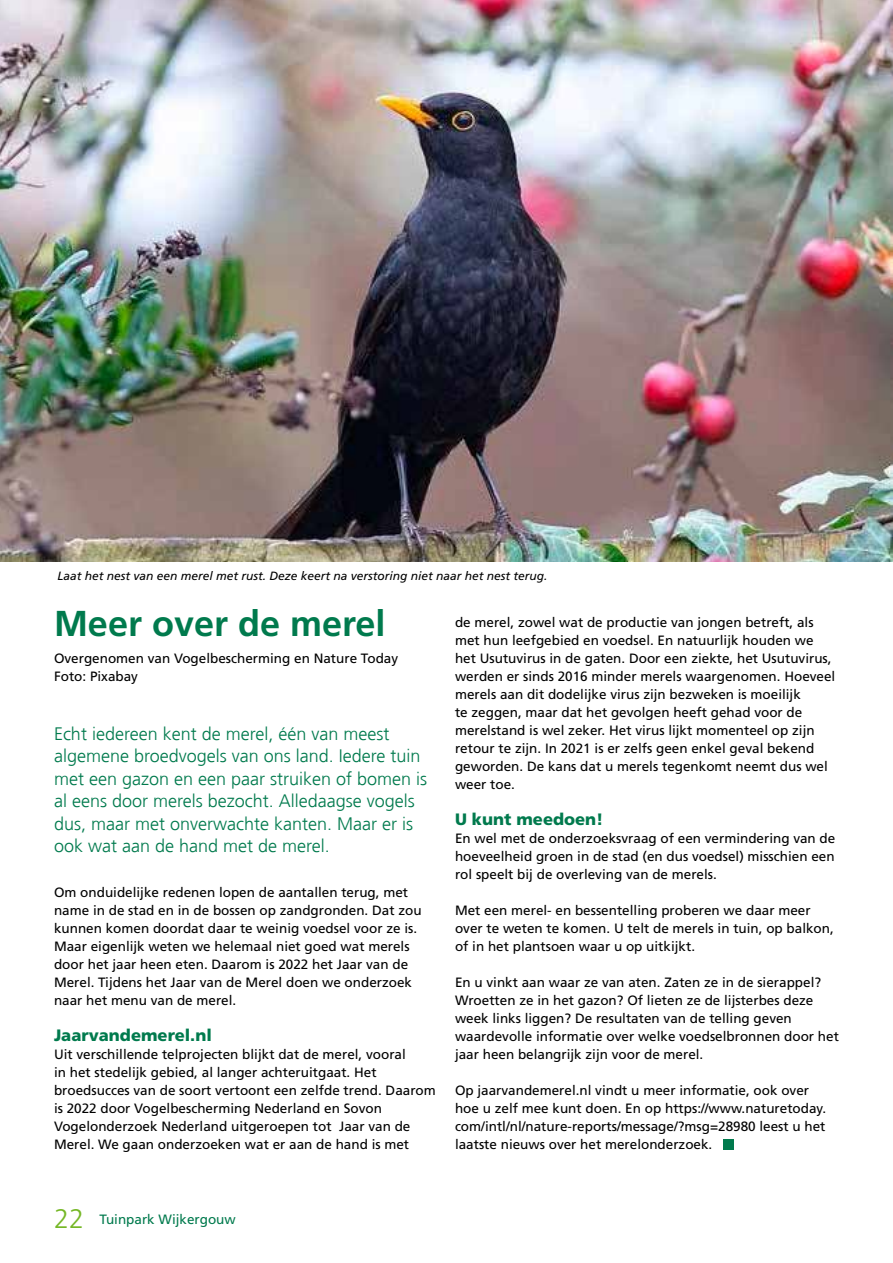
<style>
.page{position:relative;width:893px;height:1263px;background:#fff}
.page>*{position:absolute;margin:0;border:0;box-sizing:border-box;transform-origin:0 0}
.t1{font:700 36px "Frutiger";color:#007a4d}
.t2{font:300 18px/22.5px "Frutiger";color:#007a4d}
.t3{font:900 16.5px "Frutiger";color:#007a4d}
.t4{font:13.5px/18px "Frutiger";color:#000}
.t5{font:13.5px "Frutiger";color:#007a4d}
.t6{font:italic 12px "Frutiger";color:#000}
.s1{font-weight:300;font-size:27px;color:#75b726}
</style>
<div class="page">
<div style="left:723px;top:1139px;width:10px;height:10px;background:#007a4d"></div>
<img style="left:0;top:0;width:893px;height:562px">
<p class="t6" style="left:57px;top:568px;width:492px">Laat het nest van een merel met rust. Deze keert na verstoring niet naar het nest terug.</p>
<h1 class="t1" style="left:54px;top:602px;width:333px">Meer over de merel</h1>
<p class="t4" style="left:54px;top:649px;width:346px">Overgenomen van Vogelbescherming en Nature Today<br>Foto: Pixabay</p>
<p class="t2" style="left:54px;top:722px;width:375px">Echt iedereen kent de merel, één van meest algemene broedvogels van ons land. Iedere tuin met een gazon en een paar struiken of bomen is al eens door merels bezocht. Alledaagse vogels dus, maar met onverwachte kanten. Maar er is ook wat aan de hand met de merel.</p>
<p class="t4" style="left:54px;top:883px;width:369px">Om onduidelijke redenen lopen de aantallen terug, met name in de stad en in de bossen op zandgronden. Dat zou kunnen komen doordat daar te weinig voedsel voor ze is.<br>Maar eigenlijk weten we helemaal niet goed wat merels door het jaar heen eten. Daarom is 2022 het Jaar van de Merel. Tijdens het Jaar van de Merel doen we onderzoek naar het menu van de merel.</p>
<p class="t3" style="left:54px;top:1025px;width:159px">Jaarvandemerel.nl</p>
<p class="t4" style="left:54px;top:1045px;width:383px">Uit verschillende telprojecten blijkt dat de merel, vooral<br>in het stedelijk gebied, al langer achteruitgaat. Het broedsucces van de soort vertoont een zelfde trend. Daarom is 2022 door Vogelbescherming Nederland en Sovon Vogelonderzoek Nederland uitgeroepen tot Jaar van de Merel. We gaan onderzoeken wat er aan de hand is met</p>
<p class="t4" style="left:455px;top:613px;width:382px">de merel, zowel wat de productie van jongen betreft, als met hun leefgebied en voedsel. En natuurlijk houden we het Usutuvirus in de gaten. Door een ziekte, het Usutuvirus, werden er sinds 2016 minder merels waargenomen. Hoeveel merels aan dit dodelijke virus zijn bezweken is moeilijk<br>te zeggen, maar dat het gevolgen heeft gehad voor de merelstand is wel zeker. Het virus lijkt momenteel op zijn retour te zijn. In 2021 is er zelfs geen enkel geval bekend geworden. De kans dat u merels tegenkomt neemt dus wel weer toe.</p>
<p class="t3" style="left:455px;top:809px;width:150px">U kunt meedoen!</p>
<p class="t4" style="left:455px;top:829px;width:382px;text-align:justify">En wel met de onderzoeksvraag of een vermindering van de hoeveelheid groen in de stad (en dus voedsel) misschien een rol speelt bij de overleving van de merels.</p>
<p class="t4" style="left:455px;top:901px;width:380px">Met een merel- en bessentelling proberen we daar meer over te weten te komen. U telt de merels in tuin, op balkon, of in het plantsoen waar u op uitkijkt.</p>
<p class="t4" style="left:455px;top:973px;width:385px">En u vinkt aan waar ze van aten. Zaten ze in de sierappel?<br>Wroetten ze in het gazon? Of lieten ze de lijsterbes deze week links liggen? De resultaten van de telling geven waardevolle informatie over welke voedselbronnen door het jaar heen belangrijk zijn voor de merel.</p>
<p class="t4" style="left:455px;top:1081px;width:373px">Op jaarvandemerel.nl vindt u meer informatie, ook over hoe u zelf mee kunt doen. En op https://www.naturetoday. com/intl/nl/nature-reports/message/?msg=28980 leest u het laatste nieuws over het merelonderzoek.</p>
<p class="t5" style="left:54px;top:1211px;width:183px"><span class="s1">22</span> Tuinpark Wijkergouw</p>
</div>
